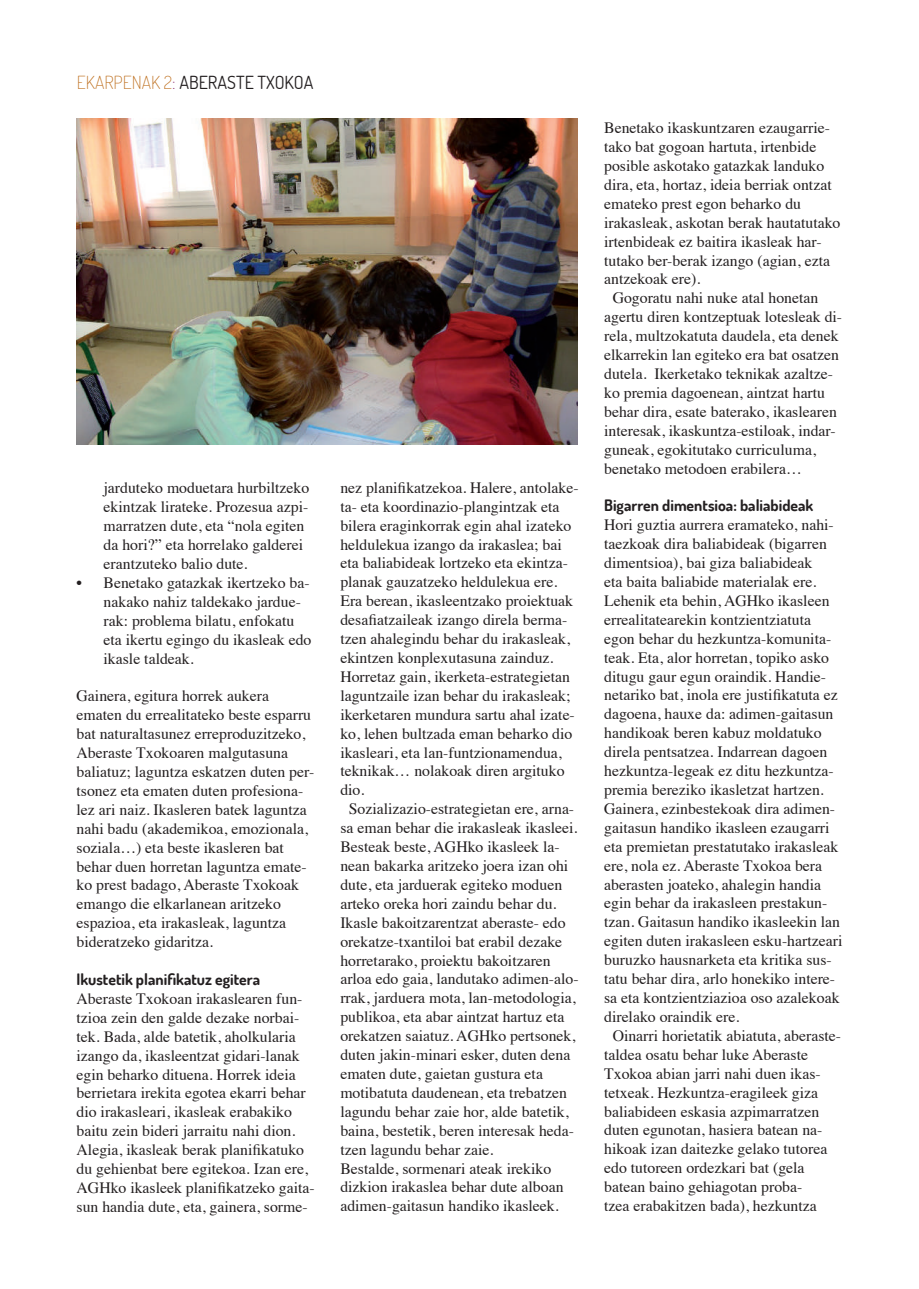
<style>
.page{position:relative;width:919px;height:1289px;background:#fff}
.page>*{position:absolute;margin:0;border:0;box-sizing:border-box;transform-origin:0 0}
.t1{font:18px "Dosis";color:#231f20}
.t2{font:15.75px/18.9px "Times";color:#231f20}
.t3{font:700 15.75px "Dosis";color:#231f20}
.s1{font-weight:200;color:#bb6813}
.s2{font-weight:200;color:#8b3072}
</style>
<div class="page">
<img style="left:77px;top:118px;width:500px;height:327px">
<p class="t1" style="left:77px;top:71px;width:238px"><span class="s1">EKARPENAK 2</span><span class="s2">:</span> ABERASTE TXOKOA</p>
<p class="t2" style="left:104px;top:477px;width:207px">jarduteko moduetara hurbiltzeko ekintzak lirateke. Prozesua azpi&shy;marratzen dute, eta “nola egiten da hori?” eta horrelako galderei erantzuteko balio dute.</p>
<p class="t2" style="left:104px;top:572px;width:209px;text-indent:-27px">• Benetako gatazkak ikertzeko ba&shy;nakako nahiz taldekako jardue&shy;rak: problema bilatu, enfokatu eta ikertu egingo du ikasleak edo ikasle taldeak.</p>
<p class="t2" style="left:77px;top:685px;width:239px">Gainera, egitura horrek aukera ematen du errealitateko beste esparru bat naturaltasunez erreproduzitzeko, Aberaste Txokoaren malgutasuna baliatuz; laguntza eskatzen duten per&shy;tsonez eta ematen duten profesiona&shy;lez ari naiz. Ikasleren batek laguntza nahi badu (akademikoa, emozionala, soziala…) eta beste ikasleren bat behar duen horretan laguntza emate&shy;ko prest badago, Aberaste Txokoak emango die elkarlanean aritzeko espazioa, eta irakasleak, laguntza bideratzeko gidaritza.</p>
<p class="t3" style="left:77px;top:969px;width:185px">Ikustetik planifikatuz egitera</p>
<p class="t2" style="left:77px;top:987px;width:240px">Aberaste Txokoan irakaslearen fun&shy;tzioa zein den galde dezake norbai&shy;tek. Bada, alde batetik, aholkularia izango da, ikasleentzat gidari-lanak egin beharko dituena. Horrek ideia berrietara irekita egotea ekarri behar dio irakasleari, ikasleak erabakiko baitu zein bideri jarraitu nahi dion.<br>Alegia, ikasleak berak planifikatuko du gehienbat bere egitekoa. Izan ere, AGHko ikasleek planifikatzeko gaita&shy;sun handia dute, eta, gainera, sorme-</p>
<p class="t2" style="left:340px;top:476px;width:240px">nez planifikatzekoa. Halere, antolake-</p>
<p class="t2" style="left:340px;top:495px;width:221px">ta- eta koordinazio-plangintzak eta</p>
<p class="t2" style="left:340px;top:514px;width:232px">bilera eraginkorrak egin ahal izateko</p>
<p class="t2" style="left:340px;top:533px;width:223px">heldulekua izango da irakaslea; bai</p>
<p class="t2" style="left:340px;top:552px;width:229px">eta baliabideak lortzeko eta ekintza-</p>
<p class="t2" style="left:340px;top:571px;width:218px">planak gauzatzeko heldulekua ere.</p>
<p class="t2" style="left:340px;top:590px;width:234px">Era berean, ikasleentzako proiektuak</p>
<p class="t2" style="left:340px;top:609px;width:228px">desafiatzaileak izango direla berma-</p>
<p class="t2" style="left:340px;top:628px;width:231px">tzen ahalegindu behar du irakasleak,</p>
<p class="t2" style="left:340px;top:647px;width:215px">ekintzen konplexutasuna zainduz.</p>
<p class="t2" style="left:340px;top:665px;width:231px">Horretaz gain, ikerketa-estrategietan</p>
<p class="t2" style="left:340px;top:684px;width:232px">laguntzaile izan behar du irakasleak;</p>
<p class="t2" style="left:340px;top:703px;width:236px">ikerketaren mundura sartu ahal izate-</p>
<p class="t2" style="left:340px;top:722px;width:233px">ko, lehen bultzada eman beharko dio</p>
<p class="t2" style="left:340px;top:741px;width:223px">ikasleari, eta lan-funtzionamendua,</p>
<p class="t2" style="left:340px;top:760px;width:226px">teknikak… nolakoak diren argituko</p>
<p class="t2" style="left:340px;top:779px;width:26px">dio.</p>
<p class="t2" style="left:349px;top:798px;width:227px">Sozializazio-estrategietan ere, arna-</p>
<p class="t2" style="left:340px;top:817px;width:239px">sa eman behar die irakasleak ikasleei.</p>
<p class="t2" style="left:340px;top:836px;width:221px">Besteak beste, AGHko ikasleek la-</p>
<p class="t2" style="left:340px;top:854px;width:229px">nean bakarka aritzeko joera izan ohi</p>
<p class="t2" style="left:340px;top:873px;width:223px">dute, eta jarduerak egiteko moduen</p>
<p class="t2" style="left:340px;top:892px;width:218px">arteko oreka hori zaindu behar du.</p>
<p class="t2" style="left:340px;top:911px;width:227px">Ikasle bakoitzarentzat aberaste- edo</p>
<p class="t2" style="left:340px;top:930px;width:223px">orekatze-txantiloi bat erabil dezake</p>
<p class="t2" style="left:340px;top:949px;width:212px">horretarako, proiektu bakoitzaren</p>
<p class="t2" style="left:340px;top:968px;width:240px">arloa edo gaia, landutako adimen-alo-</p>
<p class="t2" style="left:340px;top:987px;width:237px">rrak, jarduera mota, lan-metodologia,</p>
<p class="t2" style="left:340px;top:1006px;width:225px">publikoa, eta abar aintzat hartuz eta</p>
<p class="t2" style="left:340px;top:1025px;width:236px">orekatzen saiatuz. AGHko pertsonek,</p>
<p class="t2" style="left:340px;top:1043px;width:231px">duten jakin-minari esker, duten dena</p>
<p class="t2" style="left:340px;top:1062px;width:204px">ematen dute, gaietan gustura eta</p>
<p class="t2" style="left:340px;top:1081px;width:228px">motibatuta daudenean, eta trebatzen</p>
<p class="t2" style="left:340px;top:1100px;width:230px">lagundu behar zaie hor, alde batetik,</p>
<p class="t2" style="left:340px;top:1119px;width:235px">baina, bestetik, beren interesak heda-</p>
<p class="t2" style="left:340px;top:1138px;width:155px">tzen lagundu behar zaie.</p>
<p class="t2" style="left:340px;top:1157px;width:212px">Bestalde, sormenari ateak irekiko</p>
<p class="t2" style="left:340px;top:1176px;width:225px">dizkion irakaslea behar dute alboan</p>
<p class="t2" style="left:340px;top:1195px;width:220px">adimen-gaitasun handiko ikasleek.</p>
<p class="t2" style="left:604px;top:117px;width:227px">Benetako ikaskuntzaren ezaugarrie-</p>
<p class="t2" style="left:604px;top:136px;width:214px">tako bat gogoan hartuta, irtenbide</p>
<p class="t2" style="left:604px;top:155px;width:222px">posible askotako gatazkak landuko</p>
<p class="t2" style="left:604px;top:174px;width:229px">dira, eta, hortaz, ideia berriak ontzat</p>
<p class="t2" style="left:604px;top:193px;width:198px">emateko prest egon beharko du</p>
<p class="t2" style="left:604px;top:212px;width:238px">irakasleak, askotan berak hautatutako</p>
<p class="t2" style="left:604px;top:230px;width:219px">irtenbideak ez baitira ikasleak har-</p>
<p class="t2" style="left:604px;top:249px;width:227px">tutako ber-berak izango (agian, ezta</p>
<p class="t2" style="left:604px;top:268px;width:98px">antzekoak ere).</p>
<p class="t2" style="left:612px;top:287px;width:207px">Gogoratu nahi nuke atal honetan</p>
<p class="t2" style="left:604px;top:306px;width:239px">agertu diren kontzeptuak lotesleak di-</p>
<p class="t2" style="left:604px;top:325px;width:236px">rela, multzokatuta daudela, eta denek</p>
<p class="t2" style="left:604px;top:344px;width:236px">elkarrekin lan egiteko era bat osatzen</p>
<p class="t2" style="left:604px;top:363px;width:230px">dutela. Ikerketako teknikak azaltze-</p>
<p class="t2" style="left:604px;top:382px;width:222px">ko premia dagoenean, aintzat hartu</p>
<p class="t2" style="left:604px;top:401px;width:234px">behar dira, esate baterako, ikaslearen</p>
<p class="t2" style="left:604px;top:419px;width:233px">interesak, ikaskuntza-estiloak, indar-</p>
<p class="t2" style="left:604px;top:438px;width:213px">guneak, egokitutako curriculuma,</p>
<p class="t2" style="left:604px;top:457px;width:199px">benetako metodoen erabilera…</p>
<p class="t3" style="left:604px;top:495px;width:211px">Bigarren dimentsioa: baliabideak</p>
<p class="t2" style="left:604px;top:514px;width:231px">Hori guztia aurrera eramateko, nahi-</p>
<p class="t2" style="left:604px;top:533px;width:224px">taezkoak dira baliabideak (bigarren</p>
<p class="t2" style="left:604px;top:552px;width:210px">dimentsioa), bai giza baliabideak</p>
<p class="t2" style="left:604px;top:571px;width:214px">eta baita baliabide materialak ere.</p>
<p class="t2" style="left:604px;top:590px;width:227px">Lehenik eta behin, AGHko ikasleen</p>
<p class="t2" style="left:604px;top:608px;width:208px">errealitatearekin kontzientziatuta</p>
<p class="t2" style="left:604px;top:627px;width:228px">egon behar du hezkuntza-komunita-</p>
<p class="t2" style="left:604px;top:646px;width:226px">teak. Eta, alor horretan, topiko asko</p>
<p class="t2" style="left:604px;top:665px;width:223px">ditugu gaur egun oraindik. Handie-</p>
<p class="t2" style="left:604px;top:684px;width:235px">netariko bat, inola ere justifikatuta ez</p>
<p class="t2" style="left:604px;top:703px;width:231px">dagoena, hauxe da: adimen-gaitasun</p>
<p class="t2" style="left:604px;top:722px;width:219px">handikoak beren kabuz moldatuko</p>
<p class="t2" style="left:604px;top:741px;width:225px">direla pentsatzea. Indarrean dagoen</p>
<p class="t2" style="left:604px;top:760px;width:231px">hezkuntza-legeak ez ditu hezkuntza-</p>
<p class="t2" style="left:604px;top:779px;width:221px">premia bereziko ikasletzat hartzen.</p>
<p class="t2" style="left:604px;top:797px;width:232px">Gainera, ezinbestekoak dira adimen-</p>
<p class="t2" style="left:604px;top:816px;width:227px">gaitasun handiko ikasleen ezaugarri</p>
<p class="t2" style="left:604px;top:835px;width:235px">eta premietan prestatutako irakasleak</p>
<p class="t2" style="left:604px;top:854px;width:219px">ere, nola ez. Aberaste Txokoa bera</p>
<p class="t2" style="left:604px;top:873px;width:218px">aberasten joateko, ahalegin handia</p>
<p class="t2" style="left:604px;top:892px;width:225px">egin behar da irakasleen prestakun-</p>
<p class="t2" style="left:604px;top:911px;width:237px">tzan. Gaitasun handiko ikasleekin lan</p>
<p class="t2" style="left:604px;top:930px;width:240px">egiten duten irakasleen esku-hartzeari</p>
<p class="t2" style="left:604px;top:949px;width:229px">buruzko hausnarketa eta kritika sus-</p>
<p class="t2" style="left:604px;top:968px;width:232px">tatu behar dira, arlo honekiko intere-</p>
<p class="t2" style="left:604px;top:986px;width:237px">sa eta kontzientziazioa oso azalekoak</p>
<p class="t2" style="left:604px;top:1005px;width:137px">direlako oraindik ere.</p>
<p class="t2" style="left:612px;top:1024px;width:230px">Oinarri horietatik abiatuta, aberaste-</p>
<p class="t2" style="left:604px;top:1043px;width:205px">taldea osatu behar luke Aberaste</p>
<p class="t2" style="left:604px;top:1062px;width:218px">Txokoa abian jarri nahi duen ikas-</p>
<p class="t2" style="left:604px;top:1081px;width:215px">tetxeak. Hezkuntza-eragileek giza</p>
<p class="t2" style="left:604px;top:1100px;width:217px">baliabideen eskasia azpimarratzen</p>
<p class="t2" style="left:604px;top:1119px;width:220px">duten egunotan, hasiera batean na-</p>
<p class="t2" style="left:604px;top:1138px;width:225px">hikoak izan daitezke gelako tutorea</p>
<p class="t2" style="left:604px;top:1157px;width:202px">edo tutoreen ordezkari bat (gela</p>
<p class="t2" style="left:604px;top:1175px;width:200px">batean baino gehiagotan proba-</p>
<p class="t2" style="left:604px;top:1194px;width:214px">tzea erabakitzen bada), hezkuntza</p>
</div>
